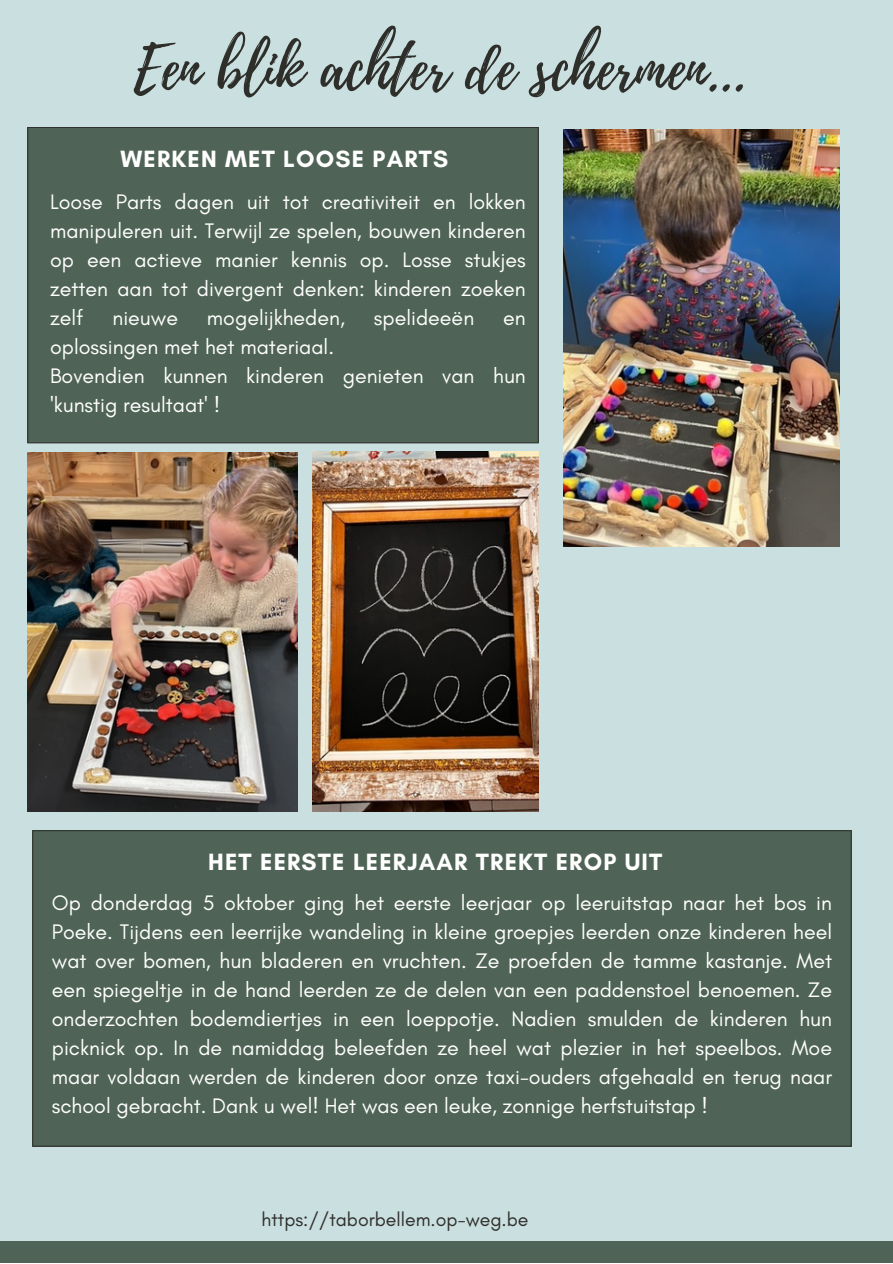
<style>
.page{position:relative;width:893px;height:1264px;background:#fff}
.page>*{position:absolute;margin:0;border:0;box-sizing:border-box;transform-origin:0 0}
.t1{font:60px "Playlist Script";color:#2e2e2a}
.t2{font:700 24px "Glacial Indifference";letter-spacing:.05em;color:#fff}
.t3{font:21.45px/29px "Glacial Indifference";color:#fff;text-align:justify}
.t4{font:19.5px "Glacial Indifference";color:#2e2e2a}
</style>
<div class="page">
<div style="left:0;top:0;width:892px;height:1262px;background:#cadfdf"></div>
<div style="left:27px;top:127px;width:511px;height:316px;background:#4f6456"></div>
<div style="left:0;top:1240px;width:892px;height:22px;background:#4f6456"></div>
<img style="left:563px;top:129px;width:276px;height:418px">
<img style="left:27px;top:452px;width:270px;height:359px">
<img style="left:313px;top:451px;width:226px;height:360px">
<div style="left:32px;top:830px;width:819px;height:316px;background:#4f6456"></div>
<p class="t1" style="left:134px;top:26px;width:614px">Een blik achter de schermen...</p>
<p class="t2" style="left:120px;top:144px;width:329px">WERKEN MET LOOSE PARTS</p>
<p class="t3" style="left:50px;top:187px;width:477px">Loose Parts dagen uit tot creativiteit en lokken manipuleren uit. Terwijl ze spelen, bouwen kinderen op een actieve manier kennis op. Losse stukjes zetten aan tot divergent denken: kinderen zoeken zelf</p>
<p class="t3" style="left:112px;top:303px;width:67px">nieuwe</p>
<p class="t3" style="left:207px;top:303px;width:139px">mogelijkheden,</p>
<p class="t3" style="left:374px;top:303px;width:102px">spelideeën</p>
<p class="t3" style="left:503px;top:303px;width:24px">en</p>
<p class="t3" style="left:50px;top:332px;width:285px">oplossingen met het materiaal.</p>
<p class="t3" style="left:50px;top:361px;width:477px">Bovendien kunnen kinderen genieten van hun 'kunstig resultaat' !</p>
<p class="t2" style="left:208px;top:846px;width:455px">HET EERSTE LEERJAAR TREKT EROP UIT</p>
<p class="t3" style="left:52px;top:888px;width:781px">Op donderdag 5 oktober ging het eerste leerjaar op leeruitstap naar het bos in Poeke. Tijdens een leerrijke wandeling in kleine groepjes leerden onze kinderen heel wat over bomen, hun bladeren en vruchten. Ze proefden de tamme kastanje. Met een spiegeltje in de hand leerden ze de delen van een paddenstoel benoemen. Ze onderzochten bodemdiertjes in een loeppotje. Nadien smulden de kinderen hun picknick op. In de namiddag beleefden ze heel wat plezier in het speelbos. Moe maar voldaan werden de kinderen door onze taxi-ouders afgehaald en terug naar school gebracht. Dank u wel! Het was een leuke, zonnige herfstuitstap !</p>
<p class="t4" style="left:261px;top:1207px;width:268px">https://taborbellem.op-weg.be</p>
</div>
